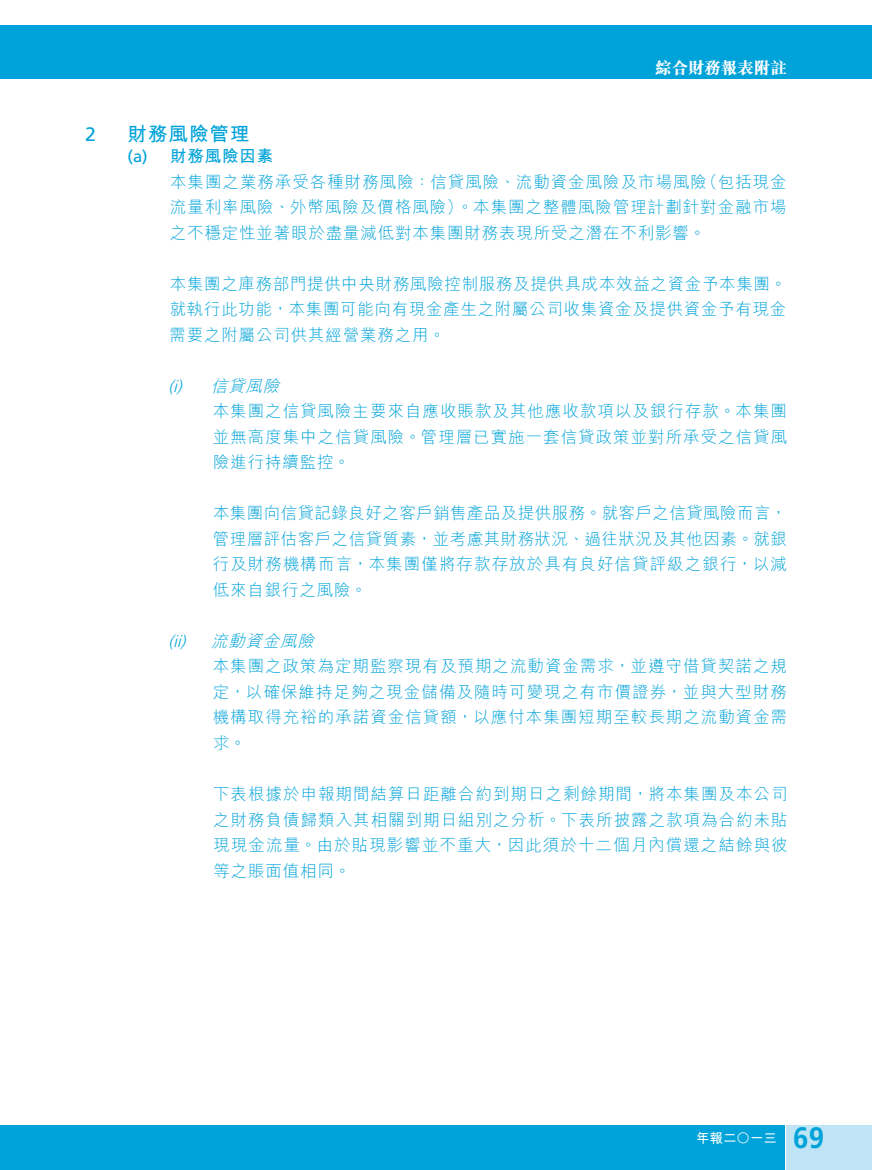
<style>
.page{position:relative;width:872px;height:1170px;background:#fff}
.page>*{position:absolute;margin:0;border:0;box-sizing:border-box;transform-origin:0 0}
.t1{font:700 29.55px "Frutiger LT Std";color:#00a3d9;scale:.94 1}
.t2{font:700 19.5px "M Hei HK";letter-spacing:.05em;color:#00a3d9}
.t3{font:19.5px "Frutiger LT Std";color:#00a3d9}
.t4{font:300 16.5px/25.5px "M Hei HK";letter-spacing:.06em;color:#00a3d9;text-align:justify}
.t5{font:italic 300 16.5px "M Hei HK";color:#00a3d9}
.t6{font:800 16.5px "M Sung HK";letter-spacing:-.01em;color:#fff}
.t7{font:italic 300 16.5px "Frutiger LT Std";color:#00a3d9}
.t8{font:700 16.5px "M Hei HK";letter-spacing:.05em;color:#00a3d9}
.t9{font:16.5px "Frutiger LT Std";color:#00a3d9}
.t10{font:700 13.5px "M Hei HK";color:#fff}
</style>
<div class="page">
<div style="left:0;top:25px;width:872px;height:54px;background:#00a3d9"></div>
<div style="left:0;top:1125px;width:784px;height:44px;background:#00a3d9"></div>
<div style="left:787px;top:1125px;width:85px;height:44px;background:#bee4f5"></div>
<p class="t3" style="left:85px;top:122px;width:12px">2</p>
<p class="t2" style="left:128px;top:119px;width:123px">財務風險管理</p>
<p class="t9" style="left:128px;top:147px;width:22px">)a(</p>
<p class="t8" style="left:170px;top:144px;width:105px">財務風險因素</p>
<p class="t6" style="left:655px;top:57px;width:133px">綜合財務報表附註</p>
<p class="t4" style="left:170px;top:168px;width:618px;text-align:left">本集團之業務承受各種財務風險：信貸風險、流動資金風險及市場風險<br>流量利率風險、外幣風險及價格風險）。本集團之整體風險管理計劃針對金融市場之不穩定性並著眼於盡量減低對本集團財務表現所受之潛在不利影響。</p>
<p class="t4" style="left:170px;top:270px;width:618px">本集團之庫務部門提供中央財務風險控制服務及提供具成本效益之資金予本集團。就執行此功能，本集團可能向有現金產生之附屬公司收集資金及提供資金予有現金需要之附屬公司供其經營業務之用。</p>
<p class="t5" style="left:211px;top:374px;width:76px">信貸風險</p>
<p class="t4" style="left:701px;top:168px;width:87px">（包括現金</p>
<p class="t7" style="left:168px;top:377px;width:19px">)i(</p>
<p class="t7" style="left:168px;top:632px;width:23px">)i i(</p>
<p class="t4" style="left:213px;top:398px;width:576px">本集團之信貸風險主要來自應收賬款及其他應收款項以及銀行存款。本集團並無高度集中之信貸風險。管理層已實施一套信貸政策並對所承受之信貸風險進行持續監控。</p>
<p class="t4" style="left:213px;top:500px;width:576px">本集團向信貸記錄良好之客戶銷售產品及提供服務。就客戶之信貸風險而言，管理層評估客戶之信貸質素，並考慮其財務狀況、過往狀況及其他因素。就銀行及財務機構而言，本集團僅將存款存放於具有良好信貸評級之銀行，以減低來自銀行之風險。</p>
<p class="t5" style="left:211px;top:629px;width:110px">流動資金風險</p>
<p class="t4" style="left:213px;top:653px;width:576px">本集團之政策為定期監察現有及預期之流動資金需求，並遵守借貸契諾之規定，以確保維持足夠之現金儲備及隨時可變現之有市價證券，並與大型財務機構取得充裕的承諾資金信貸額，以應付本集團短期至較長期之流動資金需求。</p>
<p class="t4" style="left:213px;top:780px;width:576px">下表根據於申報期間結算日距離合約到期日之剩餘期間，將本集團及本公司之財務負債歸類入其相關到期日組別之分析。下表所披露之款項為合約未貼現現金流量。由於貼現影響並不重大，因此須於十二個月內償還之結餘與彼等之賬面值相同。</p>
<p class="t10" style="left:696px;top:1127px;width:82px">年報二○一三</p>
<h1 class="t1" style="left:793px;top:1119px;width:34px">69</h1>
</div>
